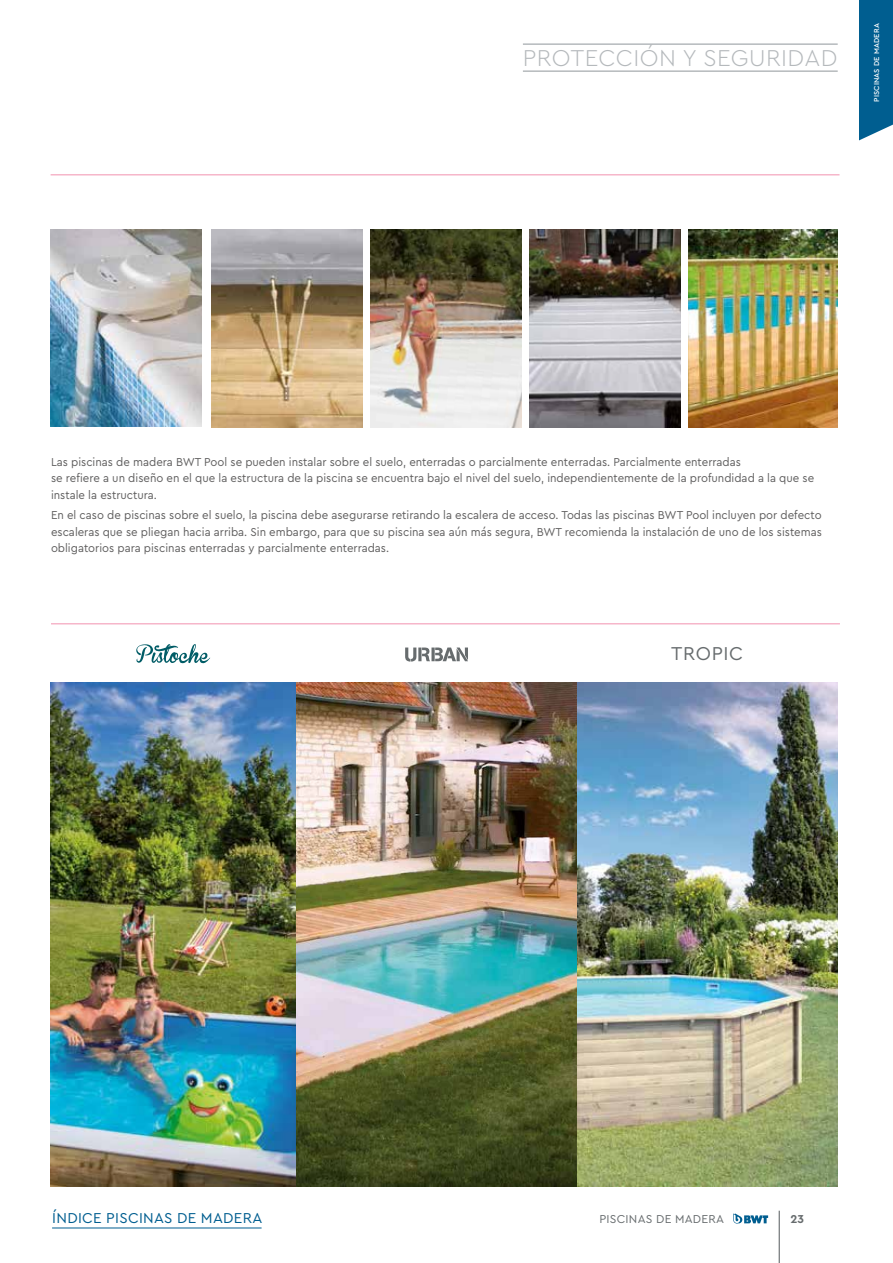
<style>
.page{position:relative;width:893px;height:1263px;background:#fff}
.page>*{position:absolute;margin:0;border:0;box-sizing:border-box;transform-origin:0 0}
.t1{font:300 24px "Cera PRO";letter-spacing:.02em;color:#b5b9bc}
.t2{font:19.5px "Cera PRO";letter-spacing:.03em;color:#676c6e}
.t3{font:15px "Cera PRO";letter-spacing:.02em;color:#005e90}
.t4{font:12px/16.5px "Cera PRO";color:#5f5e5e;scale:.95 1}
.t5{font:12px "Cera PRO";letter-spacing:.02em;color:#676c6e}
.t6{font:700 12px "Cera PRO";color:#676c6e}
.t7{font:500 7.5px "Cera PRO";letter-spacing:.02em;color:#fff}
</style>
<div class="page">
<div style="left:859px;top:0;width:34px;height:140px;background:#005e90"></div>
<hr style="left:523px;top:43px;width:315px;height:2px;background:#b5b9bc">
<hr style="left:523px;top:70px;width:315px;height:2px;background:#b5b9bc">
<img style="left:370px;top:230px;width:152px;height:197px">
<img style="left:529px;top:230px;width:152px;height:197px">
<img style="left:51px;top:230px;width:151px;height:197px">
<img style="left:688px;top:230px;width:150px;height:197px">
<img style="left:211px;top:230px;width:152px;height:197px">
<svg style="left:136px;top:644px;width:74px;height:20px"></svg>
<hr style="left:51px;top:174px;width:788px;height:2px;background:#f6b6ca">
<hr style="left:51px;top:623px;width:789px;height:1px;background:#f6b6ca">
<img style="left:296px;top:682px;width:281px;height:504px">
<img style="left:51px;top:682px;width:245px;height:504px">
<img style="left:577px;top:682px;width:261px;height:504px">
<svg style="left:405px;top:647px;width:63px;height:15px"></svg>
<hr style="left:779px;top:1211px;width:1px;height:52px;background:#676c6e">
<svg style="left:733px;top:1213px;width:35px;height:10px"></svg>
<hr style="left:52px;top:1227px;width:210px;height:1px;background:#005e90">
<h1 class="t1" style="left:523px;top:42px;width:316px">PROTECCIÓN Y SEGURIDAD</h1>
<p class="t7" style="left:871px;top:102px;width:80px;rotate:-90deg">PISCINAS DE MADERA</p>
<p class="t4" style="left:51px;top:453px;width:805px">Las piscinas de madera BWT Pool se pueden instalar sobre el suelo, enterradas o parcialmente enterradas. Parcialmente enterradas<br>se refiere a un diseño en el que la estructura de la piscina se encuentra bajo el nivel del suelo, independientemente de la profundidad a la que se instale la estructura.</p>
<p class="t4" style="left:51px;top:507px;width:813px;text-align:justify">En el caso de piscinas sobre el suelo, la piscina debe asegurarse retirando la escalera de acceso. Todas las piscinas BWT Pool incluyen por defecto escaleras que se pliegan hacia arriba. Sin embargo, para que su piscina sea aún más segura, BWT recomienda la instalación de uno de los sistemas obligatorios para piscinas enterradas y parcialmente enterradas.</p>
<h2 class="t2" style="left:671px;top:641px;width:73px">TROPIC</h2>
<p class="t3" style="left:52px;top:1208px;width:212px">ÍNDICE PISCINAS DE MADERA</p>
<p class="t5" style="left:599px;top:1211px;width:126px">PISCINAS DE MADERA</p>
<p class="t6" style="left:790px;top:1211px;width:15px">23</p>
</div>
